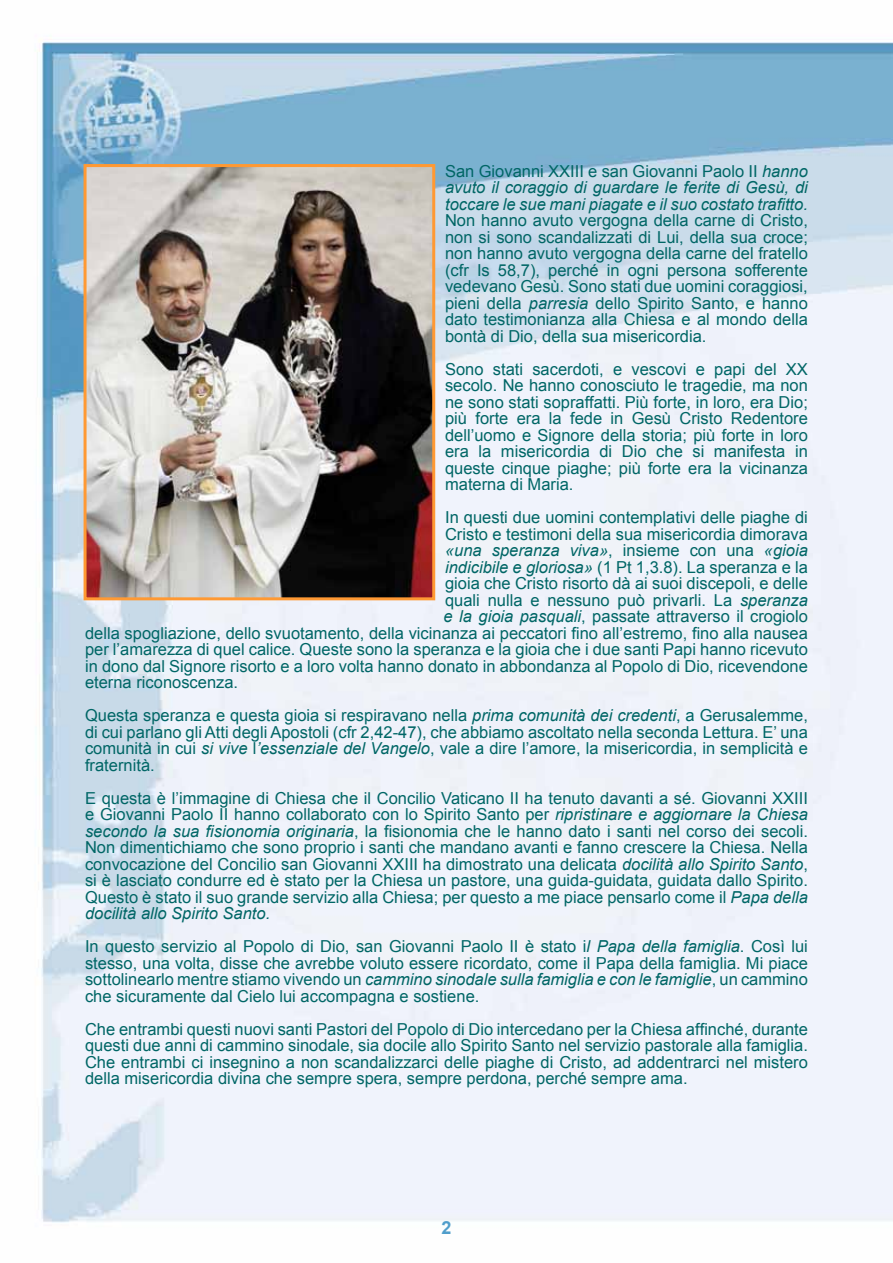
<style>
.page{position:relative;width:893px;height:1263px;background:#fff}
.page>*{position:absolute;margin:0;border:0;box-sizing:border-box;transform-origin:0 0}
.t1{font:700 18px "Arial";color:#509ecb}
.t2{font:16.5px/16.5px "Arial";color:#066;text-align:justify}
.t3{font:italic 16.5px/16.5px "Arial";color:#066;text-align:justify}
.s1{font-style:normal}
.s2{font-style:italic}
</style>
<div class="page">
<img style="left:39px;top:41px;width:854px;height:1182px">
<img style="left:88px;top:168px;width:343px;height:428px">
<div style="left:84px;top:164px;width:351px;height:436px;border:3px solid #f93"></div>
<p class="t3" style="left:445px;top:163px;width:364px"><span class="s1">San Giovanni XXIII e san Giovanni Paolo II</span> hanno avuto il coraggio di guardare le ferite di Gesù, di toccare le sue mani piagate e il suo costato trafitto.</p>
<p class="t2" style="left:445px;top:212px;width:364px">Non hanno avuto vergogna della carne di Cristo, non si sono scandalizzati di Lui, della sua croce; non hanno avuto vergogna della carne del fratello (cfr Is 58,7), perché in ogni persona sofferente vedevano Gesù. Sono stati due uomini coraggiosi, pieni della <span class="s2">parresia</span> dello Spirito Santo, e hanno dato testimonianza alla Chiesa e al mondo della bontà di Dio, della sua misericordia.</p>
<p class="t2" style="left:445px;top:361px;width:364px">Sono stati sacerdoti, e vescovi e papi del XX secolo. Ne hanno conosciuto le tragedie, ma non ne sono stati sopraffatti. Più forte, in loro, era Dio; più forte era la fede in Gesù Cristo Redentore dell’uomo e Signore della storia; più forte in loro era la misericordia di Dio che si manifesta in queste cinque piaghe; più forte era la vicinanza materna di Maria.</p>
<p class="t2" style="left:445px;top:509px;width:364px">In questi due uomini contemplativi delle piaghe di</p>
<p class="t2" style="left:445px;top:526px;width:364px">Cristo e testimoni della sua misericordia dimorava</p>
<p class="t3" style="left:445px;top:542px;width:364px">«una speranza viva»<span class="s1">, insieme con una</span> «gioia</p>
<p class="t2" style="left:445px;top:559px;width:364px"><span class="s2">indicibile e gloriosa»</span> (1 Pt 1,3.8). La speranza e la</p>
<p class="t2" style="left:445px;top:575px;width:364px">gioia che Cristo risorto dà ai suoi discepoli, e delle</p>
<p class="t2" style="left:445px;top:592px;width:364px">quali nulla e nessuno può privarli. La <span class="s2">speranza</span></p>
<p class="t2" style="left:444px;top:608px;width:366px"><span class="s2">e la gioia pasquali</span>, passate attraverso il crogiolo</p>
<p class="t2" style="left:85px;top:625px;width:724px">della spogliazione, dello svuotamento, della vicinanza ai peccatori fino all’estremo, fino alla nausea</p>
<p class="t2" style="left:85px;top:641px;width:724px">per l’amarezza di quel calice. Queste sono la speranza e la gioia che i due santi Papi hanno ricevuto</p>
<p class="t2" style="left:85px;top:658px;width:724px">in dono dal Signore risorto e a loro volta hanno donato in abbondanza al Popolo di Dio, ricevendone</p>
<p class="t2" style="left:85px;top:674px;width:155px">eterna riconoscenza.</p>
<p class="t2" style="left:85px;top:707px;width:724px">Questa speranza e questa gioia si respiravano nella <span class="s2">prima comunità dei credenti</span>, a Gerusalemme, di cui parlano gli Atti degli Apostoli (cfr 2,42-47), che abbiamo ascoltato nella seconda Lettura. E’ una comunità in cui <span class="s2">si vive</span> l<span class="s2">’essenziale del Vangelo</span>, vale a dire l’amore, la misericordia, in semplicità e fraternità.</p>
<p class="t2" style="left:85px;top:790px;width:724px">E questa è l’immagine di Chiesa che il Concilio Vaticano II ha tenuto davanti a sé. Giovanni XXIII e Giovanni Paolo II hanno collaborato con lo Spirito Santo per <span class="s2">ripristinare e aggiornare la Chiesa secondo la sua fisionomia originaria</span>, la fisionomia che le hanno dato i santi nel corso dei secoli.<br>Non dimentichiamo che sono proprio i santi che mandano avanti e fanno crescere la Chiesa. Nella convocazione del Concilio san Giovanni XXIII ha dimostrato una delicata <span class="s2">docilità allo Spirito Santo</span>, si è lasciato condurre ed è stato per la Chiesa un pastore, una guida-guidata, guidata dallo Spirito.<br>Questo è stato il suo grande servizio alla Chiesa; per questo a me piace pensarlo come il <span class="s2">Papa della docilità allo Spirito Santo.</span></p>
<p class="t2" style="left:85px;top:938px;width:724px">In questo servizio al Popolo di Dio, san Giovanni Paolo II è stato i<span class="s2">l Papa della famiglia</span>. Così lui stesso, una volta, disse che avrebbe voluto essere ricordato, come il Papa della famiglia. Mi piace sottolinearlo mentre stiamo vivendo un <span class="s2">cammino sinodale sulla famiglia e con le famiglie</span>, un cammino che sicuramente dal Cielo lui accompagna e sostiene.</p>
<p class="t2" style="left:85px;top:1021px;width:724px">Che entrambi questi nuovi santi Pastori del Popolo di Dio intercedano per la Chiesa affinché, durante questi due anni di cammino sinodale, sia docile allo Spirito Santo nel servizio pastorale alla famiglia.<br>Che entrambi ci insegnino a non scandalizzarci delle piaghe di Cristo, ad addentrarci nel mistero della misericordia divina che sempre spera, sempre perdona, perché sempre ama.</p>
<p class="t1" style="left:441px;top:1215px;width:12px">2</p>
</div>
